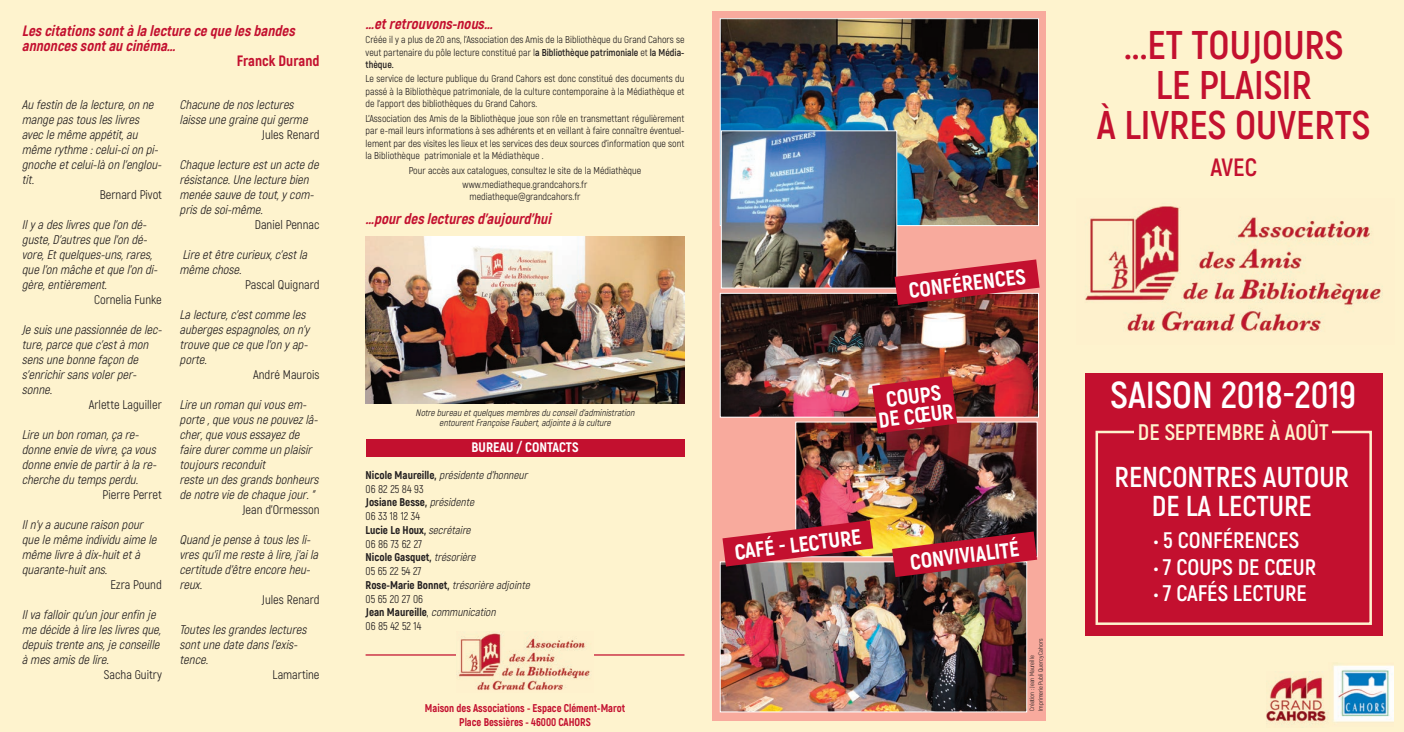
<style>
.page{position:relative;width:1404px;height:732px;background:#fff}
.page>*{position:absolute;margin:0;border:0;box-sizing:border-box;transform-origin:0 0}
.t1{font:700 40px/40px "Akrobat";color:#c3102f;text-align:center}
.t2{font:700 37.5px "Akrobat";color:#fff}
.t3{font:700 28.75px/28.8px "Akrobat";color:#fff;text-align:center}
.t4{font:700 25px "Akrobat";color:#c3102f}
.t5{font:700 22.5px "Akrobat";color:#fff}
.t6{font:700 22.5px "Akrobat";color:#fef3ce}
.t7{font:800 21.5px/20px "Akrobat";color:#fff;text-align:center}
.t8{font:italic 800 15px/15px "Akrobat";color:#c3102f}
.t9{font:800 15px "Akrobat";color:#c3102f}
.t10{font:800 13.75px "Akrobat";color:#fff}
.t11{font:italic 12.5px/15px "Akrobat";color:#231f20}
.t12{font:12.5px "Akrobat";color:#231f20}
.t13{font:800 11.25px/13.8px "Akrobat";color:#231f20}
.t14{font:800 11.25px/13.8px "Akrobat";color:#c3102f;text-align:center;scale:.95 1}
.t15{font:10px/12.5px "Akrobat";color:#231f20;text-align:justify}
.t16{font:italic 9.38px/10px "Akrobat";color:#231f20;text-align:center}
.t17{font:6.25px/8.6px "Akrobat";color:#231f20}
.s1{font-weight:700}
.s2{font-weight:400;font-style:italic}
.s3{font-weight:400}
</style>
<div class="page">
<div style="left:0;top:0;width:1404px;height:731px;background:#fef3ce"></div>
<img style="left:366px;top:236px;width:318px;height:167px">
<div style="left:366px;top:439px;width:318px;height:17px;background:#c3102f"></div>
<hr style="left:366px;top:654px;width:318px;height:1px;background:#c3102f">
<img style="left:1333px;top:665px;width:60px;height:57px">
<img style="left:1085px;top:206px;width:298px;height:126px">
<img style="left:456px;top:633px;width:138px;height:57px">
<div style="left:713px;top:11px;width:333px;height:709px;background:#f8aa9d"></div>
<img style="left:722px;top:20px;width:315px;height:204px">
<div style="left:720px;top:18px;width:319px;height:208px;border:1px solid #fff"></div>
<img style="left:722px;top:295px;width:315px;height:120px">
<div style="left:720px;top:293px;width:319px;height:124px;border:1px solid #fff"></div>
<img style="left:723px;top:132px;width:172px;height:154px">
<div style="left:721px;top:130px;width:176px;height:158px;border:1px solid #fff"></div>
<img style="left:722px;top:563px;width:303px;height:146px">
<div style="left:720px;top:561px;width:307px;height:150px;border:1px solid #fff"></div>
<svg style="left:895px;top:259px;width:145px;height:46px"></svg>
<img style="left:1266px;top:671px;width:61px;height:53px">
<img style="left:797px;top:423px;width:238px;height:131px">
<div style="left:795px;top:421px;width:242px;height:135px;border:1px solid #fff"></div>
<div style="left:1085px;top:373px;width:298px;height:262px;background:#c3102f"></div>
<div style="left:1096px;top:430px;width:276px;height:194px;border:2px solid #fef3ce"></div>
<div style="left:1134px;top:419px;width:198px;height:32px;background:#c3102f"></div>
<img style="left:892px;top:531px;width:145px;height:45px">
<svg style="left:722px;top:520px;width:151px;height:46px"></svg>
<svg style="left:872px;top:376px;width:85px;height:57px;background:#bb1c30"></svg>
<p class="t8" style="left:22px;top:24px;width:277px">Les citations sontà la lecture ce que les bandes annonces sontau cinéma…</p>
<p class="t9" style="left:237px;top:55px;width:84px">Franck Durand</p>
<p class="t11" style="left:22px;top:98px;width:143px">Au festin de la lecture,on ne mange pas tous les livres avec le même appétit,au même rythme :celui-cion pi&shy;gnoche etcelui-là on l'englou&shy;tit.</p>
<p class="t12" style="left:100px;top:190px;width:64px">Bernard Pivot</p>
<p class="t11" style="left:22px;top:218px;width:139px">Ily a des livres que l’on dé&shy;guste,D’autres que l’on dé&shy;vore,Etquelques-uns,rares, que l’on mâche etque l’on di&shy;gère,entièrement.</p>
<p class="t12" style="left:94px;top:295px;width:69px">Cornelia Funke</p>
<p class="t11" style="left:22px;top:323px;width:144px">Je suis une passionnée de lec&shy;ture,parce que c'està mon sens une bonne façon de s'enrichirsans volerper&shy;sonne.</p>
<p class="t12" style="left:89px;top:400px;width:75px">Arlette Laguiller</p>
<p class="t11" style="left:22px;top:428px;width:138px">Lire un bon roman,ça re&shy;donne envie de vivre,ça vous donne envie de partirà la re&shy;cherche du temps perdu.</p>
<p class="t12" style="left:103px;top:490px;width:61px">Pierre Perret</p>
<p class="t11" style="left:22px;top:518px;width:139px">Iln'y a aucune raison pour que le même individu aime le même livre à dix-huitetà quarante-huitans.</p>
<p class="t12" style="left:111px;top:580px;width:53px">Ezra Pound</p>
<p class="t11" style="left:22px;top:608px;width:143px">Ilva falloirqu’un jourenfin je me décide à lire les livres que, depuis trente ans,je conseille à mes amis de lire.</p>
<p class="t12" style="left:104px;top:670px;width:59px">Sacha Guitry</p>
<p class="t11" style="left:180px;top:98px;width:132px">Chacune de nos lectures laisse une graine quigerme</p>
<p class="t12" style="left:262px;top:130px;width:59px">Jules Renard</p>
<p class="t11" style="left:180px;top:158px;width:143px">Chaque lecture estun acte de résistance.Une lecture bien menée sauve de tout,y com&shy;pris de soi-même.</p>
<p class="t12" style="left:255px;top:220px;width:66px">Daniel Pennac</p>
<p class="t11" style="left:180px;top:248px;width:131px">Lire etêtre curieux,c'estla même chose.</p>
<p class="t12" style="left:245px;top:280px;width:76px">Pascal Quignard</p>
<p class="t11" style="left:180px;top:308px;width:132px">La lecture,c'estcomme les auberges espagnoles,on n'y trouve que ce que l'on y ap&shy;porte.</p>
<p class="t12" style="left:253px;top:370px;width:68px">André Maurois</p>
<p class="t11" style="left:180px;top:398px;width:143px">Lire un roman quivous em&shy;porte ,que vous ne pouvez lâ&shy;cher,que vous essayez de faire durercomme un plaisir toujours reconduit<br>reste un des grands bonheurs de notre vie de chaque jour."</p>
<p class="t12" style="left:242px;top:505px;width:79px">Jean d'Ormesson</p>
<p class="t11" style="left:180px;top:533px;width:142px">Quand je pense à tous les li&shy;vres qu'ilme reste à lire,j 'aila certitude d'être encore heu&shy;reux.</p>
<p class="t12" style="left:262px;top:595px;width:59px">Jules Renard</p>
<p class="t11" style="left:180px;top:623px;width:131px">Toutes les grandes lectures sontune date dans l’exis&shy;tence.</p>
<p class="t12" style="left:273px;top:670px;width:48px">Lamartine</p>
<p class="t8" style="left:366px;top:17px;width:131px">…etretrouvons-nous…</p>
<p class="t15" style="left:366px;top:34px;width:320px">Créée il y a plus de 20 ans, l’Association des Amis de la Bibliothèque du Grand Cahors se veut partenaire du pôle lecture constitué par l<span class="s1">a Bibliothèque patrimoniale</span> et <span class="s1">la Média&shy;thèque.</span></p>
<p class="t15" style="left:366px;top:73px;width:320px">Le service de lecture publique du Grand Cahors est donc constitué des documents du passé à la Bibliothèque patrimoniale, de la culture contemporaine à la Médiathèque et de l’apport des bibliothèques du Grand Cahors.</p>
<p class="t15" style="left:366px;top:113px;width:320px">L’Association des Amis de la Bibliothèque joue son rôle en transmettant régulièrement par e-mail leurs informations à ses adhérents et en veillant à faire connaître éventuel&shy;lement par des visites les lieux et les services des deux sources d’information que sont la Bibliothèque patrimoniale et la Médiathèque .</p>
<p class="t15" style="left:409px;top:163px;width:234px;line-height:14.2px;text-align:center">Pour accès aux catalogues, consultez le site de la Médiathèque www.mediatheque.grandcahors.fr</p>
<p class="t15" style="left:470px;top:190px;width:113px">mediatheque@grandcahors.fr</p>
<p class="t8" style="left:366px;top:213px;width:190px">…pourdes lectures d’aujourd’hui</p>
<p class="t16" style="left:416px;top:408px;width:222px">Notre bureau etquelques membres du conseild’administration entourentFrançoise Faubert,adjointe à la culture</p>
<p class="t10" style="left:472px;top:442px;width:108px">BUREAU / CONTACTS</p>
<p class="t13" style="left:366px;top:468px;width:168px">N i c o l e M a u re i l l e, <span class="s2">présidente d’honneur<br></span><span class="s3">06 82 25 84 93<br></span>Josiane Besse, <span class="s2">présidente<br></span><span class="s3">06 33 18 12 34<br></span>Lucie Le Houx, <span class="s2">secrétaire<br></span><span class="s3">06 86 73 62 27<br></span>Nicole Gasquet, <span class="s2">trésorière<br></span><span class="s3">05 65 22 54 27<br></span>Rose-Marie Bonnet, <span class="s2">trésorière adjointe<br></span><span class="s3">05 65 20 27 06<br></span>Jean Maureille<span class="s3">,</span> <span class="s2">communication<br></span><span class="s3">06 85 42 52 14</span></p>
<p class="t14" style="left:425px;top:701px;width:212px">Maison des Associations - Espace Clément-Marot<br>Place Bessières - 46000 CAHORS</p>
<h3 class="t7" style="left:908px;top:282px;width:119px;rotate:-7deg">CONFÉRENCES</h3>
<h3 class="t7" style="left:875px;top:392px;width:77px;rotate:-7deg">COUPS<br>DE CŒUR</h3>
<h3 class="t7" style="left:734px;top:543px;width:129px;rotate:-7deg">CAFÉ - LECTURE</h3>
<h3 class="t7" style="left:909px;top:553px;width:111px;rotate:-7deg">CONVIVIALITÉ</h3>
<p class="t17" style="left:1028px;top:710px;width:74px;rotate:-90deg">Création : Jean Maureille<br>Imprimerie Publi Quercy Cahors</p>
<h1 class="t1" style="left:1097px;top:28px;width:275px">...ET TOUJOURS<br>LE PLAISIR<br>À LIVRES OUVERTS</h1>
<h3 class="t4" style="left:1210px;top:158px;width:48px">AVEC</h3>
<h2 class="t2" style="left:1110px;top:380px;width:247px">SAISON 2018-2019</h2>
<h3 class="t6" style="left:1138px;top:424px;width:192px">DE SEPTEMBRE À AOÛT</h3>
<h3 class="t3" style="left:1115px;top:464px;width:236px">RENCONTRES AUTOUR<br>DE LA LECTURE</h3>
<h3 class="t5" style="left:1154px;top:531px;width:147px">• 5 CONFÉRENCES</h3>
<h3 class="t5" style="left:1154px;top:558px;width:164px">• 7 COUPS DE CŒUR</h3>
<h3 class="t5" style="left:1154px;top:584px;width:155px">• 7 CAFÉS LECTURE</h3>
</div>
